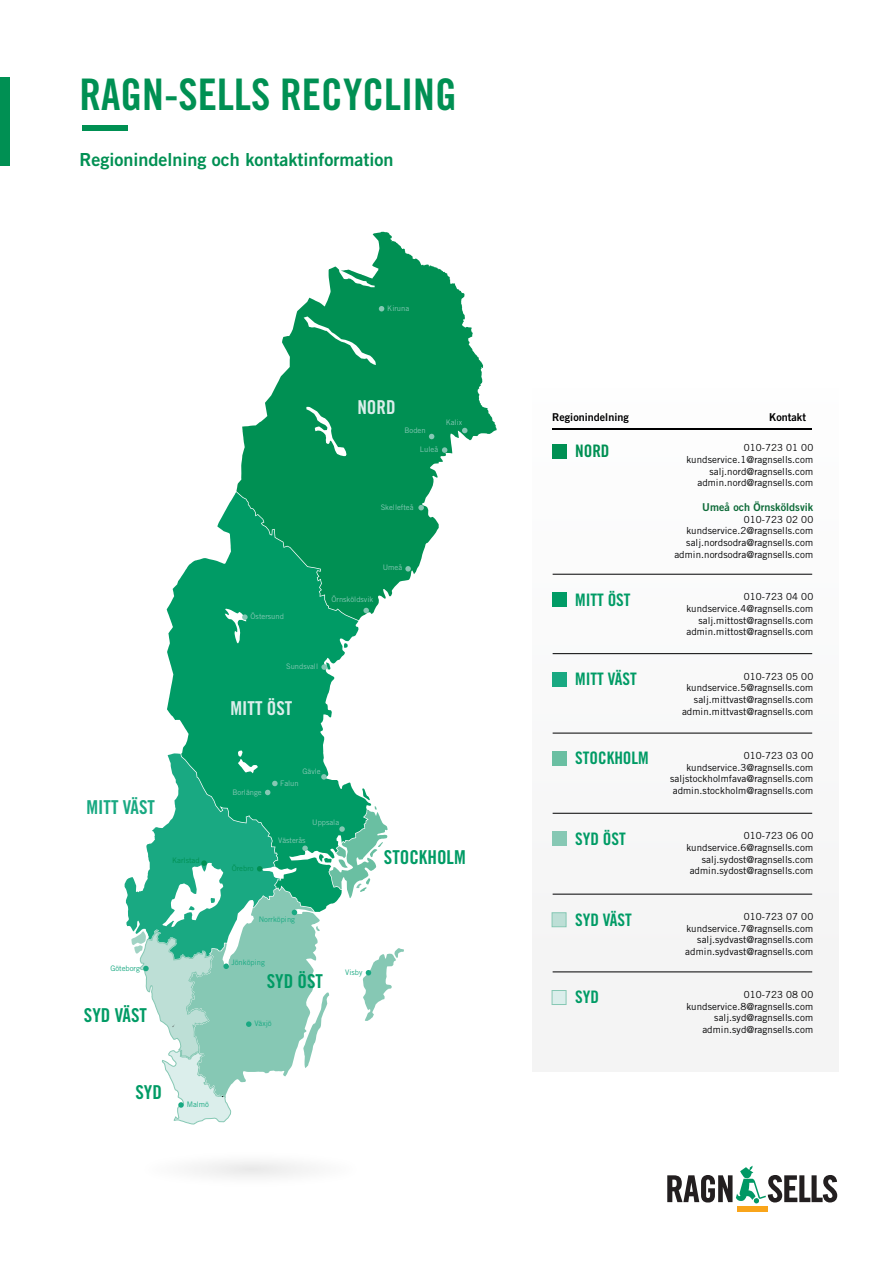
<style>
.page{position:relative;width:893px;height:1263px;background:#fff}
.page>*{position:absolute;margin:0;border:0;box-sizing:border-box;transform-origin:0 0}
.t1{font:43.5px "Trade Gothic LT Std Bd Cn 20";color:#009053}
.t2{font:19.2px "Trade Gothic LT Std Bd Cn 20";color:#009b65}
.t3{font:19.2px "Trade Gothic LT Std Bd Cn 20";color:#dbeeeb}
.t4{font:19.2px "Trade Gothic LT Std Bd Cn 20";color:#19a982}
.t5{font:18px "Trade Gothic LT Std Bd 2";color:#009053}
.t6{font:17.25px "Trade Gothic LT Std Bd Cn 20";color:#009b65}
.t7{font:17.25px "Trade Gothic LT Std Bd Cn 20";color:#009053}
.t8{font:10.8px "Trade Gothic LT Std Bd 2";color:#000001}
.t9{font:10.8px "Trade Gothic LT Std Bd 2";color:#0e6b39}
.t10{font:9.75px/11.7px "Trade Gothic LT Std";letter-spacing:.005em;color:#000001;text-align:right}
.t11{font:7.65px "Trade Gothic LT Std";color:#86c8b4}
.t12{font:7.65px "Trade Gothic LT Std";color:#19a982}
.t13{font:7.65px "Trade Gothic LT Std";color:#009053}
</style>
<div class="page">
<div style="left:533px;top:389px;width:305px;height:682px;background:#f8f8f8"></div>
<hr style="left:553px;top:428px;width:259px;height:2px;background:#000001">
<svg style="left:236px;top:232px;width:261px;height:382px;fill:#009053"></svg>
<svg style="left:167px;top:492px;width:204px;height:261px;fill:#009b65"></svg>
<svg style="left:344px;top:643px;width:4px;height:5px"></svg>
<svg style="left:242px;top:614px;width:6px;height:6px"></svg>
<svg style="left:363px;top:608px;width:6px;height:5px"></svg>
<svg style="left:405px;top:566px;width:6px;height:6px"></svg>
<svg style="left:442px;top:447px;width:5px;height:6px"></svg>
<svg style="left:462px;top:428px;width:5px;height:5px"></svg>
<svg style="left:379px;top:306px;width:5px;height:5px"></svg>
<svg style="left:125px;top:753px;width:279px;height:349px"></svg>
<svg style="left:321px;top:662px;width:9px;height:8px"></svg>
<svg style="left:418px;top:505px;width:6px;height:5px"></svg>
<svg style="left:429px;top:434px;width:5px;height:5px"></svg>
<div style="left:552px;top:444px;width:14px;height:14px;background:#009053"></div>
<div style="left:552px;top:593px;width:14px;height:14px;background:#009b65"></div>
<hr style="left:553px;top:574px;width:259px;height:1px;background:#000001">
<div style="left:552px;top:672px;width:14px;height:14px;background:#19a982"></div>
<hr style="left:553px;top:653px;width:259px;height:1px;background:#000001">
<div style="left:552px;top:752px;width:14px;height:14px;background:#6abfa2"></div>
<hr style="left:553px;top:733px;width:259px;height:1px;background:#000001">
<div style="left:552px;top:832px;width:14px;height:14px;background:#86c8b4"></div>
<hr style="left:553px;top:813px;width:259px;height:1px;background:#000001">
<div style="left:552px;top:912px;width:14px;height:15px;background:#bddfd6;border:1px solid #86c8b4"></div>
<hr style="left:553px;top:894px;width:259px;height:1px;background:#000001">
<div style="left:552px;top:990px;width:14px;height:15px;background:#dbeeeb;border:1px solid #86c8b4"></div>
<hr style="left:553px;top:972px;width:259px;height:1px;background:#000001">
<svg style="left:667px;top:1166px;width:170px;height:37px"></svg>
<div style="left:737px;top:1206px;width:30px;height:6px;background:#f9a51b"></div>
<img style="left:173px;top:1102px;width:136px;height:75px">
<div style="left:82px;top:125px;width:46px;height:6px;background:#009053"></div>
<div style="left:0;top:77px;width:10px;height:89px;background:#009053"></div>
<h1 class="t1" style="left:79px;top:68px;width:379px">RAGN-SELLS RECYCLING</h1>
<h3 class="t5" style="left:79px;top:148px;width:316px">Regionindelning och kontaktinformation</h3>
<p class="t11" style="left:387px;top:304px;width:23px">Kiruna</p>
<h2 class="t4" style="left:87px;top:795px;width:70px">MITT VÄST</h2>
<p class="t13" style="left:172px;top:855px;width:29px">Karlstad</p>
<p class="t12" style="left:110px;top:963px;width:31px">Göteborg</p>
<h2 class="t2" style="left:84px;top:1003px;width:65px">SYD VÄST</h2>
<h2 class="t3" style="left:357px;top:395px;width:40px">NORD</h2>
<p class="t11" style="left:405px;top:426px;width:23px">Boden</p>
<p class="t11" style="left:420px;top:444px;width:20px">Luleå</p>
<p class="t11" style="left:446px;top:418px;width:18px">Kalix</p>
<p class="t11" style="left:381px;top:503px;width:34px">Skellefteå</p>
<p class="t11" style="left:251px;top:612px;width:35px">Östersund</p>
<p class="t11" style="left:331px;top:594px;width:43px">Örnsköldsvik</p>
<p class="t11" style="left:383px;top:562px;width:21px">Umeå</p>
<p class="t11" style="left:286px;top:662px;width:34px">Sundsvall</p>
<h2 class="t3" style="left:231px;top:697px;width:63px">MITT ÖST</h2>
<p class="t11" style="left:233px;top:787px;width:31px">Borlänge</p>
<p class="t11" style="left:302px;top:767px;width:20px">Gävle</p>
<p class="t11" style="left:280px;top:779px;width:20px">Falun</p>
<p class="t11" style="left:312px;top:818px;width:29px">Uppsala</p>
<p class="t11" style="left:278px;top:835px;width:29px">Västerås</p>
<p class="t13" style="left:232px;top:863px;width:23px">Örebro</p>
<p class="t12" style="left:259px;top:915px;width:38px">Norrköping</p>
<p class="t12" style="left:231px;top:957px;width:35px">Jönköping</p>
<h2 class="t2" style="left:267px;top:969px;width:58px">SYD ÖST</h2>
<p class="t12" style="left:254px;top:1019px;width:19px">Växjö</p>
<h2 class="t2" style="left:384px;top:845px;width:83px">STOCKHOLM</h2>
<p class="t12" style="left:345px;top:967px;width:19px">Visby</p>
<h2 class="t2" style="left:135px;top:1080px;width:28px">SYD</h2>
<p class="t12" style="left:187px;top:1100px;width:24px">Malmö</p>
<p class="t8" style="left:552px;top:410px;width:78px">Regionindelning</p>
<p class="t8" style="left:769px;top:410px;width:38px">Kontakt</p>
<p class="t10" style="left:686px;top:442px;width:128px">010-723 01 00 kundservice.1@ragnsells.com salj.nord@ragnsells.com admin.nord@ragnsells.com</p>
<p class="t9" style="left:702px;top:500px;width:112px">Umeå och Örnsköldsvik</p>
<p class="t10" style="left:674px;top:513px;width:140px">010-723 02 00 kundservice.2@ragnsells.com salj.nordsodra@ragnsells.com admin.nordsodra@ragnsells.com</p>
<h3 class="t7" style="left:575px;top:440px;width:36px">NORD</h3>
<h3 class="t6" style="left:575px;top:589px;width:57px">MITT ÖST</h3>
<p class="t10" style="left:686px;top:591px;width:128px">010-723 04 00 kundservice.4@ragnsells.com salj.mittost@ragnsells.com admin.mittost@ragnsells.com</p>
<h3 class="t6" style="left:575px;top:668px;width:63px">MITT VÄST</h3>
<p class="t10" style="left:682px;top:670px;width:133px">010-723 05 00 kundservice.5@ragnsells.com salj.mittvast@ragnsells.com admin.mittvast@ragnsells.com</p>
<h3 class="t6" style="left:575px;top:748px;width:75px">STOCKHOLM</h3>
<p class="t10" style="left:670px;top:750px;width:145px">010-723 03 00 kundservice.3@ragnsells.com saljstockholmfava@ragnsells.com admin.stockholm@ragnsells.com</p>
<h3 class="t6" style="left:575px;top:828px;width:52px">SYD ÖST</h3>
<p class="t10" style="left:686px;top:830px;width:128px">010-723 06 00 kundservice.6@ragnsells.com salj.sydost@ragnsells.com admin.sydost@ragnsells.com</p>
<h3 class="t6" style="left:575px;top:909px;width:58px">SYD VÄST</h3>
<p class="t10" style="left:685px;top:911px;width:129px">010-723 07 00 kundservice.7@ragnsells.com salj.sydvast@ragnsells.com admin.sydvast@ragnsells.com</p>
<h3 class="t6" style="left:575px;top:987px;width:25px">SYD</h3>
<p class="t10" style="left:686px;top:988px;width:128px">010-723 08 00 kundservice.8@ragnsells.com salj.syd@ragnsells.com admin.syd@ragnsells.com</p>
</div>
